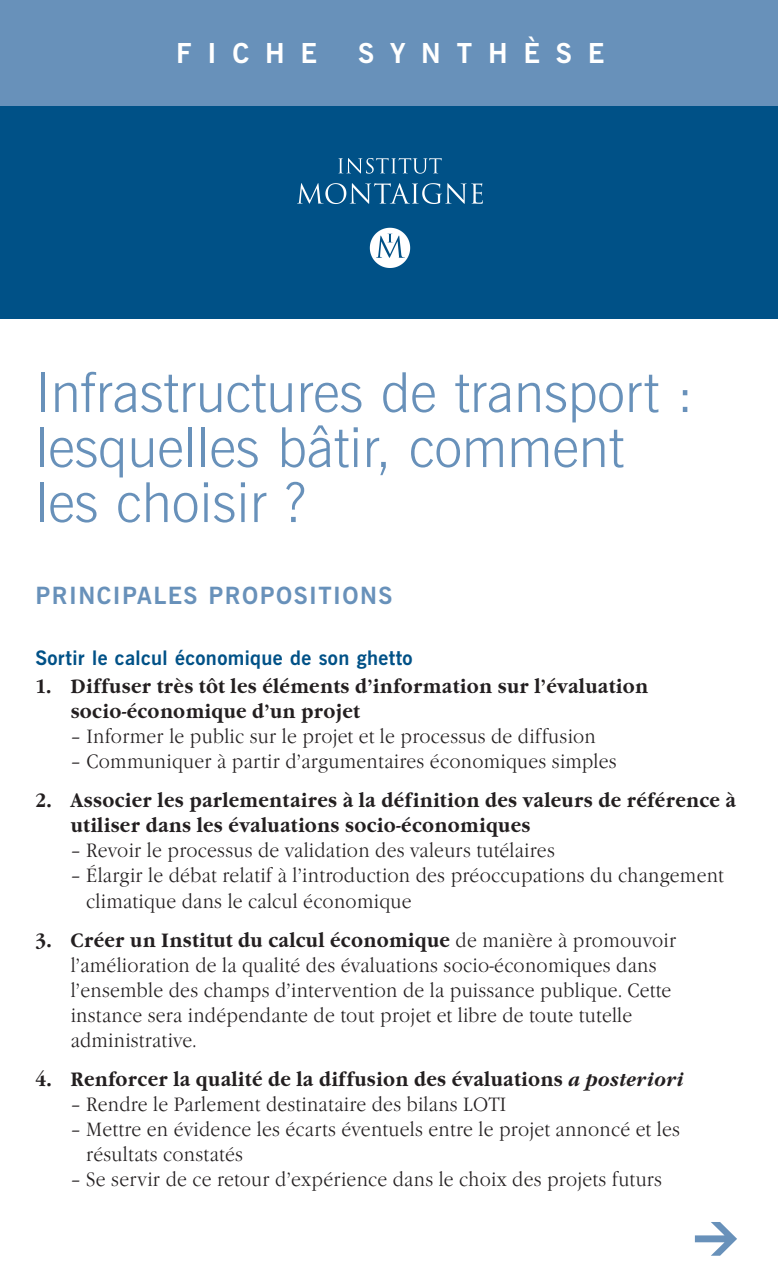
<style>
.page{position:relative;width:780px;height:1276px;background:#fff}
.page>*{position:absolute;margin:0;border:0;box-sizing:border-box;transform-origin:0 0}
.t1{font:300 55px/55px "News Gothic BT";color:#6891ba}
.t2{font:700 27.5px "News Gothic BT";letter-spacing:.575em;color:#fff}
.t3{font:700 23.75px "News Gothic BT";letter-spacing:.06em;color:#6891ba}
.t4{font:300 20px/25px "Garamond Itc T";letter-spacing:.015em;color:#231f20;scale:.9 1}
.t5{font:700 20px/25px "Garamond Itc T";letter-spacing:.02em;color:#231f20;scale:.9 1}
.t6{font:700 20px "News Gothic BT";letter-spacing:.02em;color:#005187}
.s1{font-weight:700}
.s2{font-style:italic}
</style>
<div class="page">
<div style="left:0;top:1px;width:778px;height:105px;background:#6891ba"></div>
<div style="left:0;top:106px;width:778px;height:213px;background:#005187"></div>
<img style="left:298px;top:158px;width:184px;height:109px">
<svg style="left:694px;top:1222px;width:43px;height:33px"></svg>
<h2 class="t2" style="left:176px;top:36px;width:143px">FICHE</h2>
<h2 class="t2" style="left:358px;top:36px;width:248px">SYNTHÈSE</h2>
<h1 class="t1" style="left:35px;top:364px;width:659px">Infrastructures de transport : lesquelles bâtir, comment les choisir ?</h1>
<p class="t3" style="left:35px;top:581px;width:358px">PRINCIPALES PROPOSITIONS</p>
<p class="t6" style="left:35px;top:645px;width:378px">Sortir le calcul économique de son ghetto</p>
<p class="t5" style="left:71px;top:674px;width:643px;text-indent:-35px">1. Diffuser très tôt les éléments d’information sur l’évaluation socio-économique d’un projet</p>
<p class="t4" style="left:71px;top:724px;width:584px">– Informer le public sur le projet et le processus de diffusion</p>
<p class="t4" style="left:71px;top:749px;width:608px">– Communiquer à partir d’argumentaires économiques simples</p>
<p class="t5" style="left:71px;top:788px;width:740px;text-indent:-35px">2. Associer les parlementaires à la définition des valeurs de référence à utiliser dans les évaluations socio-économiques</p>
<p class="t4" style="left:71px;top:838px;width:539px">– Revoir le processus de validation des valeurs tutélaires</p>
<p class="t4" style="left:86px;top:863px;width:710px;text-indent:-15px">– Élargir le débat relatif à l’introduction des préoccupations du changement climatique dans le calcul économique</p>
<p class="t4" style="left:71px;top:927px;width:674px;text-indent:-35px"><span class="s1">3. Créer un Institut du calcul économique</span> de manière à promouvoir l’amélioration de la qualité des évaluations socio-économiques dans l’ensemble des champs d’intervention de la puissance publique. Cette instance sera indépendante de tout projet et libre de toute tutelle administrative.</p>
<p class="t5" style="left:35px;top:1066px;width:721px">4. Renforcer la qualité de la diffusion des évaluations <span class="s2">a posteriori</span></p>
<p class="t4" style="left:71px;top:1091px;width:485px">– Rendre le Parlement destinataire des bilans LOTI</p>
<p class="t4" style="left:86px;top:1116px;width:661px;text-indent:-15px">– Mettre en évidence les écarts éventuels entre le projet annoncé et les résultats constatés</p>
<p class="t4" style="left:71px;top:1166px;width:658px">– Se servir de ce retour d’expérience dans le choix des projets futurs</p>
</div>
